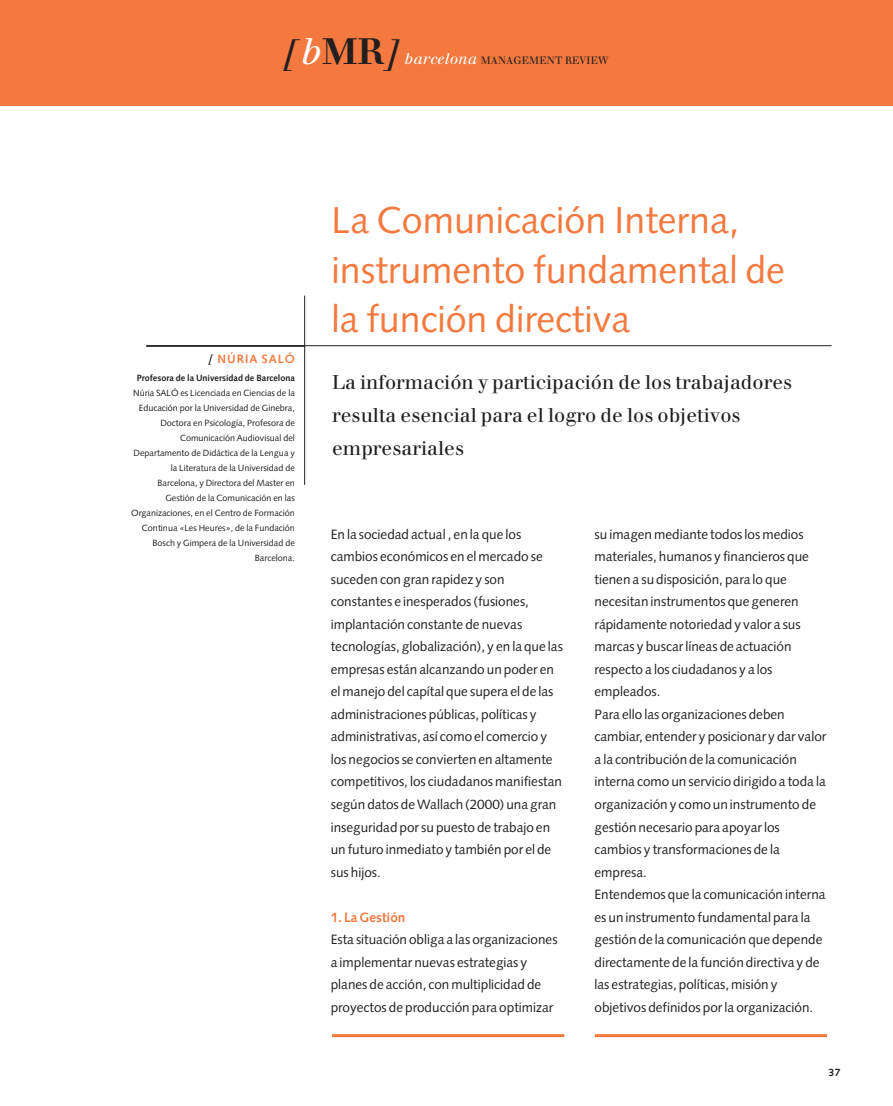
<style>
.page{position:relative;width:893px;height:1106px;background:#fff}
.page>*{position:absolute;margin:0;border:0;box-sizing:border-box;transform-origin:0 0}
.t1{font:37.5px/49.5px "Winterthur";color:#f4793e}
.t2{font:italic 36px "Winterthur Serif";color:#231f20}
.t3{font:19.5px/33px "Winterthur Serif";color:#231f20}
.t4{font:13.5px/22.5px "Winterthur";color:#231f20}
.t5{font:700 13.5px "Winterthur";color:#f4793e}
.t6{font:700 12px "Winterthur";letter-spacing:.085em;color:#f4793e}
.t7{font:10.5px "Winterthur Serif";letter-spacing:.015em;color:#231f20}
.t8{font:700 10.5px "Winterthur";color:#231f20}
.t9{font:9px/15px "Winterthur";color:#231f20;text-align:right}
.t10{font:700 9px "Winterthur";color:#231f20}
.s1{color:#fff}
.s2{font-family:"Walbaum";font-weight:700;font-style:normal}
.s3{font-style:italic;font-size:15px;color:#fff}
.s4{font-family:"Winterthur Serif";font-weight:400;font-style:italic;color:#231f20}
</style>
<div class="page">
<div style="left:0;top:0;width:892px;height:106px;background:#f4793e"></div>
<hr style="left:332px;top:1034px;width:232px;height:3px;background:#f4793e">
<hr style="left:595px;top:1034px;width:232px;height:3px;background:#f4793e">
<hr style="left:146px;top:345px;width:685px;height:1px;background:#231f20">
<hr style="left:146px;top:345px;width:159px;height:2px;background:#231f20">
<hr style="left:304px;top:296px;width:1px;height:189px;background:#231f20">
<h2 class="t2" style="left:283px;top:39px;width:118px">[ <span class="s1">b</span><span class="s2">MR</span>]</h2>
<p class="t7" style="left:405px;top:56px;width:205px"><span class="s3">barcelona</span> MANAGEMENT REVIEW</p>
<p class="t6" style="left:208px;top:354px;width:88px"><span class="s4">[</span> NÚRIA SALÓ</p>
<p class="t10" style="left:137px;top:374px;width:159px">Profesora de la Universidad de Barcelona</p>
<p class="t9" style="left:131px;top:386px;width:165px">Núria SALÓ es Licenciada en Ciencias de la Educación por la Universidad de Ginebra, Doctora en Psicología, Profesora de Comunicación Audiovisual del Departamento de Didáctica de la Lengua y la Literatura de la Universidad de Barcelona, y Directora del Master en Gestión de la Comunicación en las Organizaciones, en el Centro de Formación Continua «Les Heures», de la Fundación Bosch y Gimpera de la Universidad de Barcelona.</p>
<h1 class="t1" style="left:331px;top:199px;width:455px">La Comunicación Interna, instrumento fundamental de la función directiva</h1>
<h3 class="t3" style="left:332px;top:368px;width:461px">La información y participación de los trabajadores resulta esencial para el logro de los objetivos empresariales</h3>
<p class="t4" style="left:331px;top:524px;width:234px">En la sociedad actual , en la que los cambios económicos en el mercado se suceden con gran rapidez y son constantes e inesperados (fusiones, implantación constante de nuevas tecnologías, globalización), y en la que las empresas están alcanzando un poder en el manejo del capítal que supera el de las administraciones públicas, políticas y administrativas, así como el comercio y los negocios se convierten en altamente competitivos, los ciudadanos manifiestan según datos de Wallach (2000) una gran inseguridad por su puesto de trabajo en un futuro inmediato y también por el de sus hijos.</p>
<p class="t5" style="left:331px;top:912px;width:76px">1. La Gestión</p>
<p class="t4" style="left:331px;top:929px;width:228px">Esta situación obliga a las organizaciones a implementar nuevas estrategias y planes de acción, con multiplicidad de proyectos de producción para optimizar</p>
<p class="t4" style="left:594px;top:524px;width:233px">su imagen mediante todos los medios materiales, humanos y financieros que tienen a su disposición, para lo que necesitan instrumentos que generen rápidamente notoriedad y valor a sus marcas y buscar líneas de actuación respecto a los ciudadanos y a los empleados.<br>Para ello las organizaciones deben cambiar, entender y posicionar y dar valor a la contribución de la comunicación interna como un servicio dirigido a toda la organización y como un instrumento de gestión necesario para apoyar los cambios y transformaciones de la empresa.<br>Entendemos que la comunicación interna es un instrumento fundamental para la gestión de la comunicación que depende directamente de la función directiva y de las estrategias, políticas, misión y objetivos definidos por la organización.</p>
<p class="t8" style="left:828px;top:1068px;width:14px">37</p>
</div>
